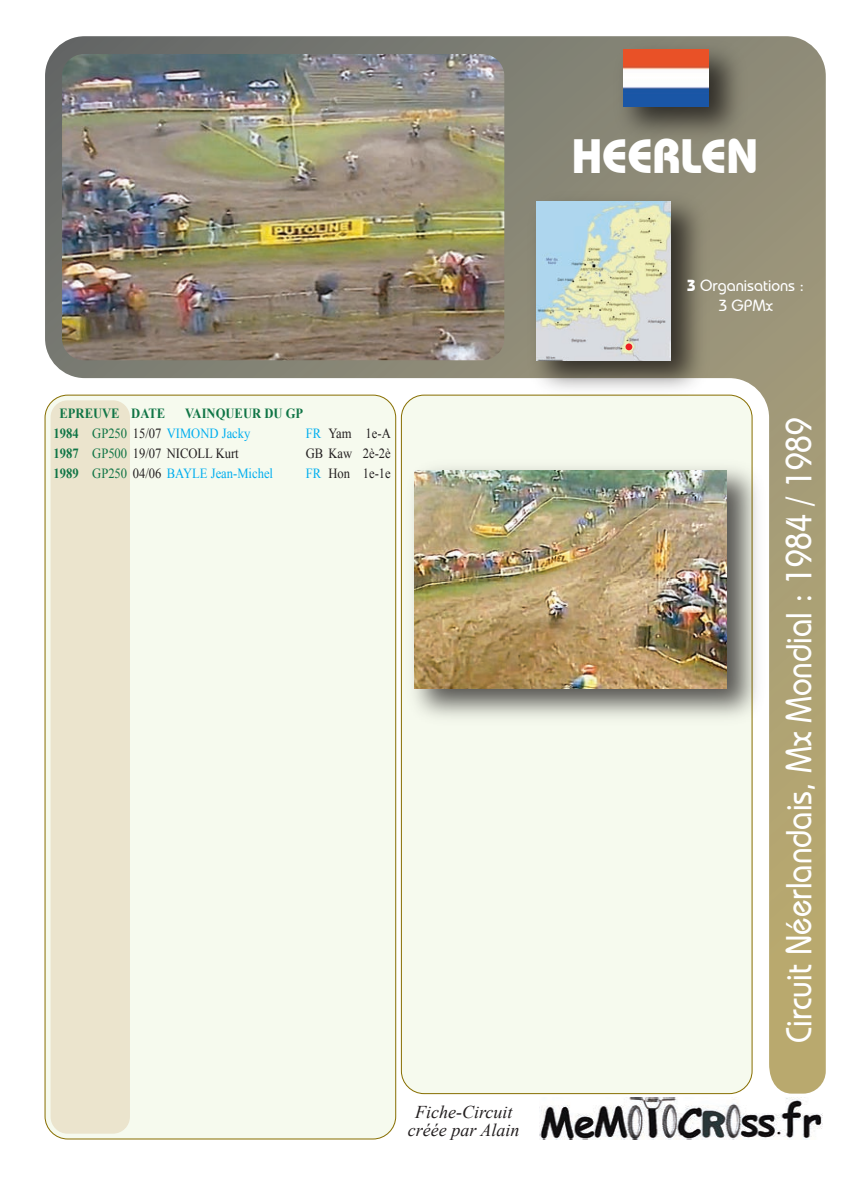
<style>
.page{position:relative;width:842px;height:1191px;background:#fff}
.page>*{position:absolute;margin:0;border:0;box-sizing:border-box;transform-origin:0 0}
.t1{font:700 48px "Bauhaus IT Cby BT";color:#fff}
.t2{font:500 36px "Bauhaus IT Cby BT";color:#fff;scale:.9 1}
.t3{font:italic 18px/18px "Times New Roman";color:#231f20;text-align:center}
.t4{font:500 16px/19.2px "Bauhaus IT Cby BT";color:#fff;text-align:center}
.t5{font:14px "Times New Roman";color:#00aeef;scale:.9 1}
.t6{font:14px "Times New Roman";color:#231f20;scale:.9 1}
.t7{font:700 14px "Times New Roman";color:#107546;scale:.9 1}
.s1{font-weight:700;color:#107546}
.s2{color:#107546}
.s3{color:#231f20}
.s4{color:#00aeef}
.s5{font-weight:700}
</style>
<div class="page">
<img style="left:539px;top:1097px;width:283px;height:42px">
<svg style="left:44px;top:414px;width:353px;height:725px;background:#f1f4e4"></svg>
<img style="left:45px;top:36px;width:781px;height:1057px">
<img style="left:520px;top:185px;width:196px;height:220px">
<img style="left:536px;top:202px;width:134px;height:158px">
<img style="left:606px;top:36px;width:148px;height:115px">
<img style="left:623px;top:50px;width:85px;height:56px">
<div style="left:51px;top:400px;width:79px;height:733px;background:#ebe4cd"></div>
<div style="left:625px;top:343px;width:7px;height:7px;background:#ee1d23;border-radius:50%"></div>
<p class="t7" style="left:59px;top:403px;width:119px">EPREUVE DATE</p>
<p class="t7" style="left:185px;top:403px;width:133px">VAINQUEUR DU GP</p>
<p class="t5" style="left:54px;top:423px;width:220px"><span class="s1">1984</span> <span class="s2">GP250</span> <span class="s3">15/07</span> VIMOND Jacky</p>
<p class="t6" style="left:306px;top:423px;width:96px"><span class="s4">FR</span> Yam 1e-A</p>
<p class="t6" style="left:54px;top:443px;width:207px"><span class="s1">1987</span> <span class="s2">GP500</span> 19/07 NICOLL Kurt</p>
<p class="t6" style="left:306px;top:443px;width:96px">GB Kaw 2è-2è</p>
<p class="t5" style="left:54px;top:463px;width:245px"><span class="s1">1989</span> <span class="s2">GP250</span> <span class="s3">04/06</span> BAYLE Jean-Michel</p>
<p class="t6" style="left:306px;top:463px;width:96px"><span class="s4">FR</span> Hon 1e-1e</p>
<p class="t3" style="left:408px;top:1102px;width:113px">Fiche-Circuit créée par Alain</p>
<h1 class="t1" style="left:572px;top:127px;width:188px">HEERLEN</h1>
<p class="t4" style="left:687px;top:276px;width:119px"><span class="s5">3</span> Organisations :<br>3 GPMx</p>
<h2 class="t2" style="left:777px;top:1043px;width:696px;rotate:-90deg">Circuit Néerlandais, Mx Mondial : 1984 / 1989</h2>
</div>
